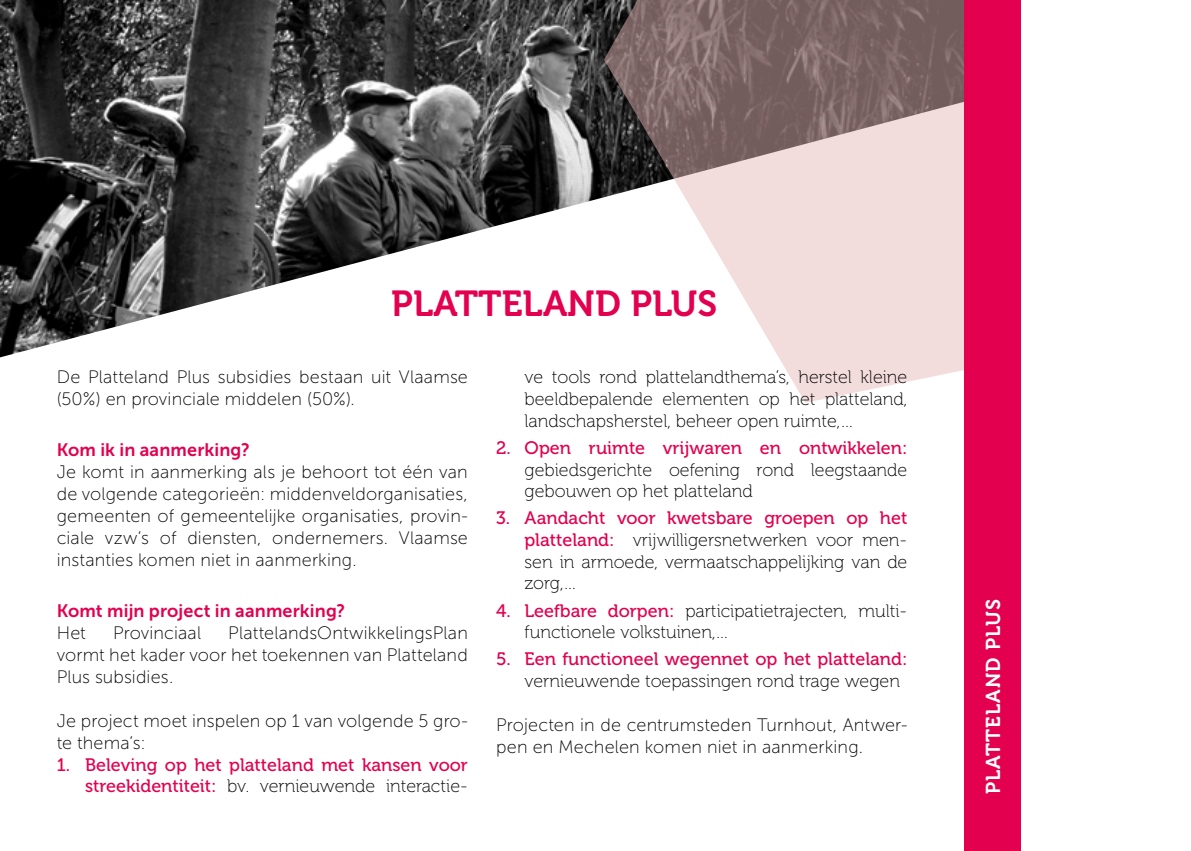
<style>
.page{position:relative;width:1191px;height:851px;background:#fff}
.page>*{position:absolute;margin:0;border:0;box-sizing:border-box;transform-origin:0 0}
.t1{font:36px "Museo 700";color:#e3004f}
.t2{font:20px "Museo 700";letter-spacing:.05em;color:#fff}
.t3{font:18px/22px "Museo Sans 100";letter-spacing:.01em;color:#000}
.t4{font:18px/21.6px "Museo 100";color:#000;text-align:justify}
.t5{font:18px "Museo 500";color:#e3004f}
.t6{font:18px "Museo Sans 700";letter-spacing:.01em;color:#e3004f}
.s1{font-family:"Museo 500";color:#e3004f}
</style>
<div class="page">
<img style="left:0;top:0;width:604px;height:357px">
<svg style="left:604px;top:0;width:360px;height:403px"></svg>
<div style="left:964px;top:0;width:227px;height:850px;background:#e3004f"></div>
<div style="left:1021px;top:0;width:170px;height:850px;background:#fff"></div>
<h1 class="t1" style="left:391px;top:284px;width:327px">PLATTELAND PLUS</h1>
<p class="t3" style="left:57px;top:366px;width:413px">De Platteland Plus subsidies bestaan uit Vlaamse (50%) en provinciale middelen (50%).</p>
<p class="t6" style="left:57px;top:440px;width:195px">Kom ik in aanmerking?</p>
<p class="t3" style="left:57px;top:461px;width:413px;text-align:justify">Je komt in aanmerking als je behoort tot één van de volgende categorieën: middenveldorganisaties, gemeenten of gemeentelijke organisaties, provin&shy;ciale vzw’s of diensten, ondernemers. Vlaamse instanties komen niet in aanmerking.</p>
<p class="t6" style="left:57px;top:601px;width:290px">Komt mijn project in aanmerking?</p>
<p class="t3" style="left:57px;top:622px;width:31px">Het</p>
<p class="t3" style="left:113px;top:622px;width:90px">Provinciaal</p>
<p class="t3" style="left:57px;top:622px;width:413px;text-align:justify;text-indent:172px">PlattelandsOntwikkelingsPlan vormt het kader voor het toekennen van Platteland Plus subsidies.</p>
<p class="t3" style="left:57px;top:710px;width:413px">Je project moet inspelen op 1 van volgende 5 gro&shy;te thema’s:</p>
<p class="t5" style="left:57px;top:754px;width:413px">1. Beleving op het platteland met kansen voor</p>
<p class="t4" style="left:85px;top:775px;width:384px"><span class="s1">streekidentiteit:</span> bv. vernieuwende interactie-</p>
<p class="t4" style="left:524px;top:367px;width:384px">ve tools rond plattelandthema’s, herstel kleine beeldbepalende elementen op het platteland, landschapsherstel, beheer open ruimte,…</p>
<p class="t5" style="left:496px;top:438px;width:413px">2. Open ruimte vrijwaren en ontwikkelen:</p>
<p class="t4" style="left:524px;top:459px;width:384px">gebiedsgerichte oefening rond leegstaande gebouwen op het platteland</p>
<p class="t5" style="left:496px;top:508px;width:413px">3. Aandacht voor kwetsbare groepen op het</p>
<p class="t4" style="left:524px;top:529px;width:384px"><span class="s1">platteland:</span> vrijwilligersnetwerken voor men&shy;sen in armoede, vermaatschappelijking van de zorg,…</p>
<p class="t4" style="left:524px;top:600px;width:384px;text-indent:-28px"><span class="s1">4. Leefbare dorpen:</span> participatietrajecten, multi&shy;functionele volkstuinen,…</p>
<p class="t5" style="left:496px;top:649px;width:413px">5. Een functioneel wegennet op het platteland:</p>
<p class="t4" style="left:524px;top:670px;width:377px">vernieuwende toepassingen rond trage wegen</p>
<p class="t3" style="left:496px;top:713px;width:413px">Projecten in de centrumsteden Turnhout, Antwer&shy;pen en Mechelen komen niet in aanmerking.</p>
<p class="t2" style="left:982px;top:794px;width:197px;rotate:-90deg">PLATTELAND PLUS</p>
</div>
